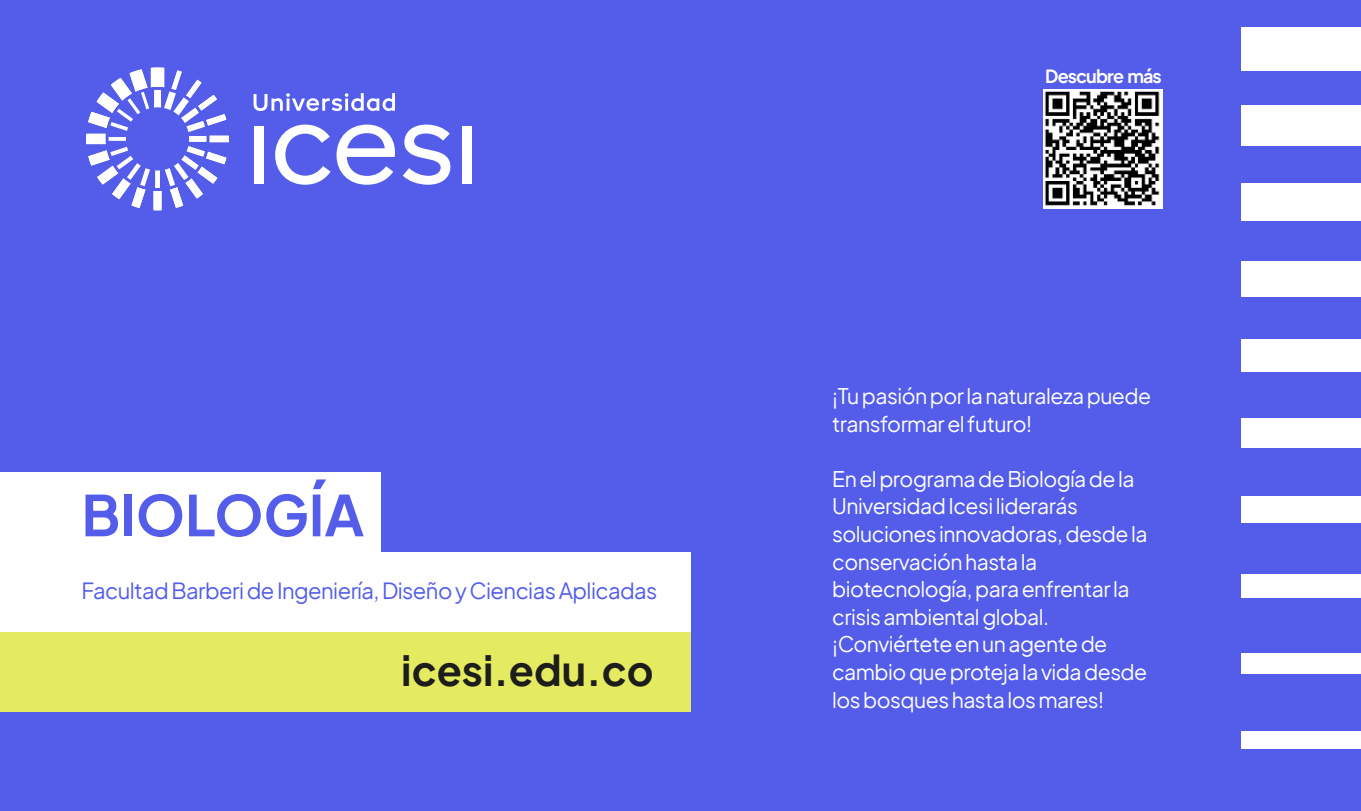
<style>
.page{position:relative;width:1361px;height:811px;background:#545de9}
.page>*{position:absolute;margin:0;border:0;box-sizing:border-box;transform-origin:0 0}
.t1{font:700 56px "Plus Jakarta Sans";color:#545de9}
.t2{font:700 41.2px "Plus Jakarta Sans";color:#1d1d1b}
.t3{font:22px "Plus Jakarta Sans";letter-spacing:-.025em;color:#545de9}
.t4{font:21.2px/27.6px "Plus Jakarta Sans";letter-spacing:-.025em;color:#fff}
.t5{font:700 18px "Plus Jakarta Sans";letter-spacing:-.05em;color:#fff}
</style>
<div class="page">
<svg style="left:86px;top:68px;width:143px;height:142px"></svg>
<div style="left:253px;top:126px;width:10px;height:57px;background:#fff"></div>
<svg style="left:275px;top:125px;width:55px;height:60px"></svg>
<svg style="left:336px;top:125px;width:59px;height:60px"></svg>
<svg style="left:403px;top:125px;width:47px;height:60px"></svg>
<div style="left:462px;top:126px;width:10px;height:57px;background:#fff"></div>
<svg style="left:253px;top:93px;width:142px;height:18px"></svg>
<div style="left:0;top:632px;width:690px;height:80px;background:#e4eb60"></div>
<div style="left:0;top:472px;width:381px;height:80px;background:#fff"></div>
<div style="left:0;top:552px;width:690px;height:80px;background:#fff"></div>
<div style="left:1241px;top:27px;width:120px;height:44px;background:#fff"></div>
<div style="left:1241px;top:105px;width:120px;height:41px;background:#fff"></div>
<div style="left:1241px;top:183px;width:120px;height:38px;background:#fff"></div>
<div style="left:1241px;top:262px;width:120px;height:35px;background:#fff"></div>
<div style="left:1241px;top:340px;width:120px;height:32px;background:#fff"></div>
<div style="left:1241px;top:418px;width:120px;height:29px;background:#fff"></div>
<div style="left:1241px;top:496px;width:120px;height:27px;background:#fff"></div>
<div style="left:1241px;top:574px;width:120px;height:24px;background:#fff"></div>
<div style="left:1241px;top:653px;width:120px;height:20px;background:#fff"></div>
<div style="left:1241px;top:731px;width:120px;height:18px;background:#fff"></div>
<img style="left:1043px;top:89px;width:119px;height:119px">
<h1 class="t1" style="left:81px;top:491px;width:284px">BIOLOGÕA</h1>
<p class="t3" style="left:81px;top:581px;width:577px">Facultad Barberi de IngenierÌa, DiseÒo y Ciencias Aplicadas</p>
<h2 class="t2" style="left:401px;top:652px;width:254px">icesi.edu.co</h2>
<p class="t5" style="left:1045px;top:69px;width:118px">Descubre m·s</p>
<p class="t4" style="left:832px;top:384px;width:320px">°Tu pasiÛn por la naturaleza puede transformar el futuro!</p>
<p class="t4" style="left:832px;top:467px;width:317px">En el programa de BiologÌa de la<br>Universidad Icesi liderar·s soluciones innovadoras, desde la conservaciÛn hasta la biotecnologÌa, para enfrentar la crisis ambiental global. °ConviÈrtete en un agente de cambio que proteja la vida desde los bosques hasta los mares!</p>
</div>
